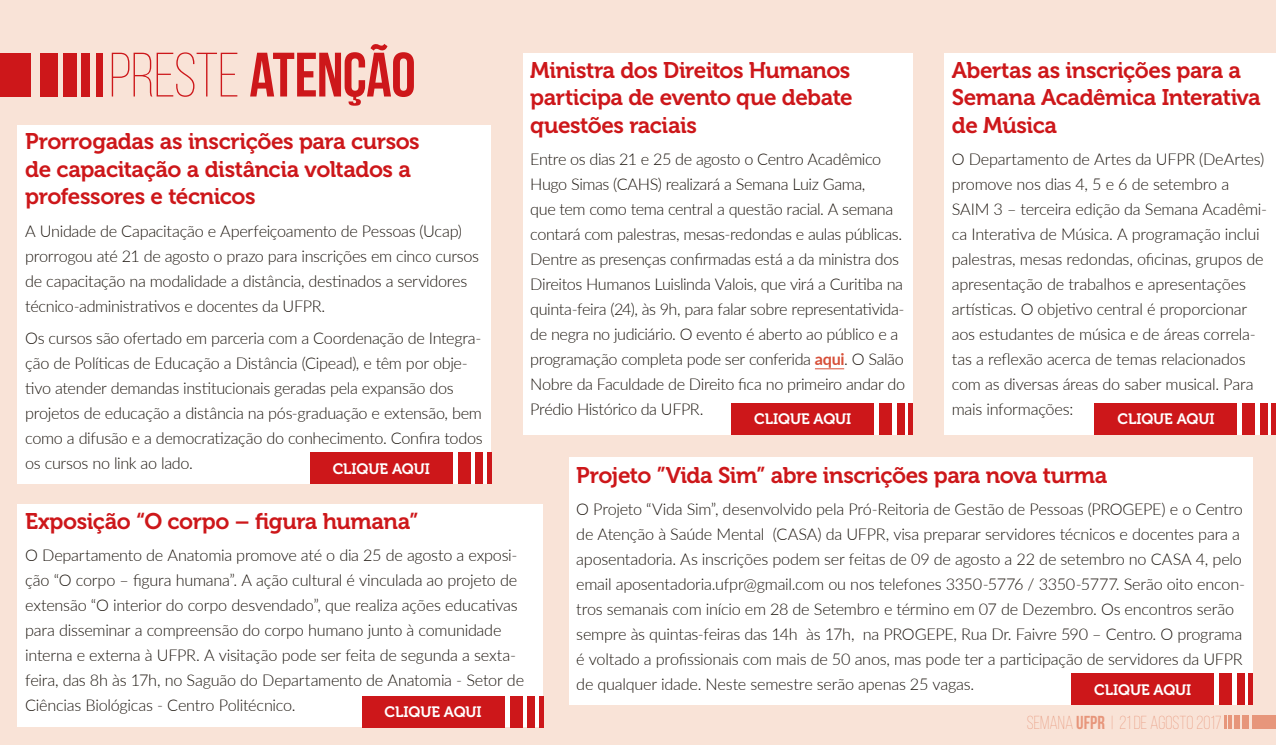
<style>
.page{position:relative;width:1276px;height:745px;background:#fff}
.page>*{position:absolute;margin:0;border:0;box-sizing:border-box;transform-origin:0 0}
.t1{font:700 62.5px "Bebas Neue";letter-spacing:-.01em;color:#cd171a}
.t2{font:22.5px/27.5px "Museo 700";letter-spacing:-.02em;color:#cd171a}
.t3{font:300 18.75px "Bebas Neue";color:#e7967b}
.t4{font:300 16.25px/25px "Lato";letter-spacing:-.02em;color:#1d160f}
.t5{font:15px "Museo 700";letter-spacing:-.005em;color:#fff}
.s1{font-weight:300}
.s2{font-weight:700;color:#d74f38}
.s3{font-weight:700}
</style>
<div class="page">
<div style="left:0;top:0;width:1276px;height:744px;background:#f9e3d7"></div>
<div style="left:96px;top:53px;width:7px;height:43px;background:#cd171a"></div>
<div style="left:81px;top:53px;width:9px;height:43px;background:#cd171a"></div>
<div style="left:63px;top:53px;width:13px;height:43px;background:#cd171a"></div>
<div style="left:40px;top:53px;width:18px;height:43px;background:#cd171a"></div>
<div style="left:0;top:53px;width:31px;height:43px;background:#cd171a"></div>
<svg style="left:1224px;top:715px;width:2px;height:13px"></svg>
<hr style="left:1228px;top:715px;width:4px;height:13px;background:#e7967b">
<div style="left:1234px;top:715px;width:5px;height:13px;background:#e7967b"></div>
<div style="left:1242px;top:715px;width:6px;height:13px;background:#e7967b"></div>
<div style="left:1251px;top:715px;width:25px;height:13px;background:#e7967b"></div>
<div style="left:18px;top:125px;width:473px;height:358px;background:#fff"></div>
<div style="left:569px;top:457px;width:683px;height:247px;background:#fff"></div>
<div style="left:944px;top:53px;width:331px;height:381px;background:#fff"></div>
<div style="left:523px;top:53px;width:389px;height:381px;background:#fff"></div>
<svg style="left:815px;top:368px;width:29px;height:1px"></svg>
<div style="left:18px;top:504px;width:525px;height:222px;background:#fff"></div>
<hr style="left:1248px;top:673px;width:4px;height:31px;background:#cd171a">
<div style="left:1237px;top:673px;width:7px;height:31px;background:#cd171a"></div>
<div style="left:1219px;top:673px;width:12px;height:31px;background:#cd171a"></div>
<div style="left:1071px;top:673px;width:143px;height:31px;background:#cd171a"></div>
<hr style="left:1271px;top:403px;width:4px;height:31px;background:#cd171a">
<div style="left:1260px;top:403px;width:7px;height:31px;background:#cd171a"></div>
<div style="left:1242px;top:403px;width:13px;height:31px;background:#cd171a"></div>
<div style="left:1094px;top:403px;width:143px;height:31px;background:#cd171a"></div>
<hr style="left:487px;top:452px;width:4px;height:31px;background:#cd171a">
<div style="left:476px;top:452px;width:7px;height:31px;background:#cd171a"></div>
<div style="left:458px;top:452px;width:12px;height:31px;background:#cd171a"></div>
<div style="left:310px;top:452px;width:143px;height:31px;background:#cd171a"></div>
<hr style="left:908px;top:403px;width:4px;height:31px;background:#cd171a">
<div style="left:897px;top:403px;width:8px;height:31px;background:#cd171a"></div>
<div style="left:879px;top:403px;width:13px;height:31px;background:#cd171a"></div>
<div style="left:731px;top:403px;width:143px;height:31px;background:#cd171a"></div>
<hr style="left:539px;top:695px;width:4px;height:31px;background:#cd171a">
<div style="left:527px;top:695px;width:8px;height:31px;background:#cd171a"></div>
<div style="left:510px;top:695px;width:12px;height:31px;background:#cd171a"></div>
<div style="left:362px;top:695px;width:142px;height:31px;background:#cd171a"></div>
<h1 class="t1" style="left:109px;top:41px;width:308px"><span class="s1">PRESTE</span> ATENÇÃO</h1>
<h2 class="t2" style="left:952px;top:56px;width:310px">Abertas as inscrições para a<br>Semana Acadêmica Interativa de Música</h2>
<p class="t4" style="left:952px;top:146px;width:317px">O Departamento de Artes da UFPR (DeArtes) promove nos dias 4, 5 e 6 de setembro a SAIM 3 – terceira edição da Semana Acadêmi&shy;ca Interativa de Música. A programação inclui palestras, mesas redondas, oficinas, grupos de apresentação de trabalhos e apresentações artísticas. O objetivo central é proporcionar aos estudantes de música e de áreas correla&shy;tas a reflexão acerca de temas relacionados com as diversas áreas do saber musical. Para mais informações:</p>
<h2 class="t2" style="left:530px;top:56px;width:324px;text-align:justify">Ministra dos Direitos Humanos participa de evento que debate questões raciais</h2>
<p class="t4" style="left:530px;top:146px;width:376px">Entre os dias 21 e 25 de agosto o Centro Acadêmico Hugo Simas (CAHS) realizará a Semana Luiz Gama,<br>que tem como tema central a questão racial. A semana contará com palestras, mesas-redondas e aulas públicas.<br>Dentre as presenças confirmadas está a da ministra dos Direitos Humanos Luislinda Valois, que virá a Curitiba na quinta-feira (24), às 9h, para falar sobre representativida&shy;de negra no judiciário. O evento é aberto ao público e a programação completa pode ser conferida <span class="s2">aqui</span>. O Salão Nobre da Faculdade de Direito fica no primeiro andar do Prédio Histórico da UFPR.</p>
<h2 class="t2" style="left:25px;top:128px;width:396px">Prorrogadas as inscrições para cursos de capacitação a distância voltados a professores e técnicos</h2>
<p class="t4" style="left:25px;top:217px;width:455px">A Unidade de Capacitação e Aperfeiçoamento de Pessoas (Ucap) prorrogou até 21 de agosto o prazo para inscrições em cinco cursos de capacitação na modalidade a distância, destinados a servidores técnico-administrativos e docentes da UFPR.</p>
<p class="t4" style="left:25px;top:324px;width:459px">Os cursos são ofertado em parceria com a Coordenação de Integra&shy;ção de Políticas de Educação a Distância (Cipead), e têm por obje&shy;tivo atender demandas institucionais geradas pela expansão dos projetos de educação a distância na pós-graduação e extensão, bem como a difusão e a democratização do conhecimento. Confira todos os cursos no link ao lado.</p>
<p class="t5" style="left:754px;top:410px;width:99px">CLIQUE AQUI</p>
<p class="t5" style="left:1117px;top:410px;width:99px">CLIQUE AQUI</p>
<p class="t5" style="left:333px;top:459px;width:99px">CLIQUE AQUI</p>
<h2 class="t2" style="left:576px;top:461px;width:532px">Projeto ”Vida Sim” abre inscrições para nova turma</h2>
<p class="t4" style="left:576px;top:496px;width:670px">O Projeto “Vida Sim”, desenvolvido pela Pró-Reitoria de Gestão de Pessoas (PROGEPE) e o Centro de Atenção à Saúde Mental (CASA) da UFPR, visa preparar servidores técnicos e docentes para a aposentadoria. As inscrições podem ser feitas de 09 de agosto a 22 de setembro no CASA 4, pelo email aposentadoria.ufpr@gmail.com ou nos telefones 3350-5776 / 3350-5777. Serão oito encon&shy;tros semanais com início em 28 de Setembro e término em 07 de Dezembro. Os encontros serão sempre às quintas-feiras das 14h às 17h, na PROGEPE, Rua Dr. Faivre 590 – Centro. O programa é voltado a profissionais com mais de 50 anos, mas pode ter a participação de servidores da UFPR de qualquer idade. Neste semestre serão apenas 25 vagas.</p>
<h2 class="t2" style="left:25px;top:507px;width:395px">Exposição “O corpo – figura humana”</h2>
<p class="t4" style="left:25px;top:541px;width:500px">O Departamento de Anatomia promove até o dia 25 de agosto a exposi&shy;ção “O corpo – figura humana”. A ação cultural é vinculada ao projeto de extensão “O interior do corpo desvendado”, que realiza ações educativas para disseminar a compreensão do corpo humano junto à comunidade interna e externa à UFPR. A visitação pode ser feita de segunda a sexta&shy;feira, das 8h às 17h, no Saguão do Departamento de Anatomia - Setor de Ciências Biológicas - Centro Politécnico.</p>
<p class="t5" style="left:1094px;top:681px;width:99px">CLIQUE AQUI</p>
<p class="t5" style="left:384px;top:703px;width:99px">CLIQUE AQUI</p>
<p class="t3" style="left:1027px;top:712px;width:196px">SEMANA <span class="s3">UFPR</span> | 21 DE AGOSTO 2017</p>
</div>
